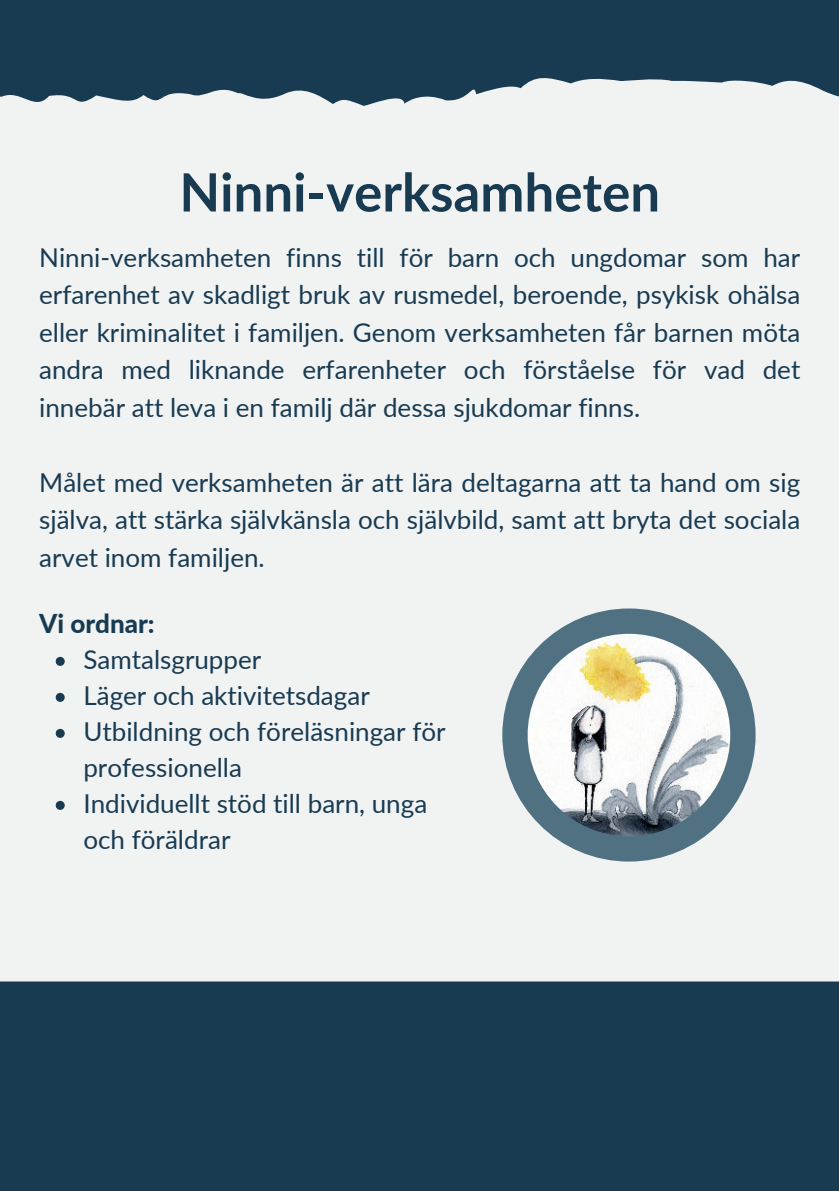
<style>
.page{position:relative;width:839px;height:1191px;background:#fff}
.page>*{position:absolute;margin:0;border:0;box-sizing:border-box;transform-origin:0 0}
.t1{font:700 52.8px "Lato";color:#183b52}
.t2{font:26px/37.6px "Lato";color:#183b52;text-align:justify}
.t3{font:800 26px "Lato";color:#183b52}
</style>
<div class="page">
<div style="left:0;top:0;width:838px;height:1191px;background:#183b52"></div>
<div style="left:0;top:78px;width:838px;height:904px;background:#f1f2f2"></div>
<svg style="left:56px;top:657px;width:9px;height:9px"></svg>
<svg style="left:56px;top:693px;width:9px;height:9px"></svg>
<svg style="left:56px;top:729px;width:9px;height:9px"></svg>
<svg style="left:56px;top:801px;width:9px;height:9px"></svg>
<svg style="left:502px;top:608px;width:253px;height:254px;background:#b7c0c1"></svg>
<h1 class="t1" style="left:179px;top:153px;width:482px">Ninni-verksamheten</h1>
<p class="t2" style="left:39px;top:237px;width:762px">Ninni-verksamheten finns till för barn och ungdomar som har erfarenhet av skadligt bruk av rusmedel, beroende, psykisk ohälsa eller kriminalitet i familjen. Genom verksamheten får barnen möta andra med liknande erfarenheter och förståelse för vad det innebär att leva i en familj där dessa sjukdomar finns.</p>
<p class="t2" style="left:39px;top:462px;width:762px">Målet med verksamheten är att lära deltagarna att ta hand om sig själva, att stärka självkänsla och självbild, samt att bryta det sociala arvet inom familjen.</p>
<p class="t3" style="left:39px;top:604px;width:117px">Vi ordnar:</p>
<p class="t2" style="left:83px;top:640px;width:364px;line-height:36px;text-align:left">Samtalsgrupper<br>Läger och aktivitetsdagar<br>Utbildning och föreläsningar för professionella<br>Individuellt stöd till barn, unga och föräldrar</p>
</div>
